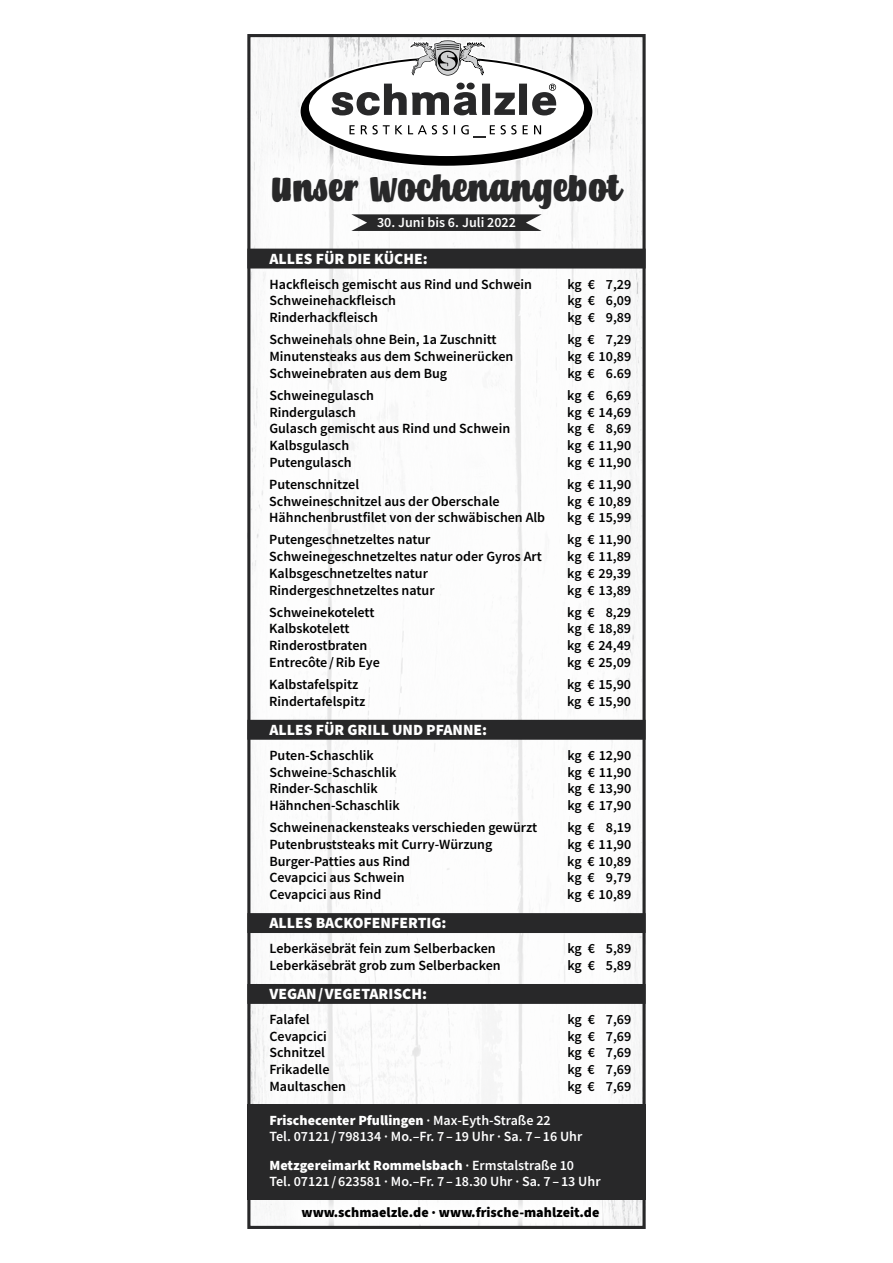
<style>
.page{position:relative;width:893px;height:1263px;background:#fff}
.page>*{position:absolute;margin:0;border:0;box-sizing:border-box;transform-origin:0 0}
.t1{font:37.5px "Hamish";letter-spacing:.025em;color:#282829}
.t2{font:900 15.6px "Source Sans Pro";color:#fff}
.t3{font:600 14.1px "Source Sans Pro";color:#000}
.t4{font:600 14.1px/16.4px "Source Sans Pro";color:#fff}
.t5{font:900 14.1px "Source Sans Pro";color:#000}
.s1{font-weight:900}
</style>
<div class="page">
<img style="left:251px;top:38px;width:391px;height:1187px">
<div style="left:273px;top:1177px;width:354px;height:52px;background:#fff"></div>
<div style="left:253px;top:145px;width:375px;height:1059px;background:#fff"></div>
<div style="left:247px;top:1104px;width:399px;height:95px;background:#282829"></div>
<div style="left:247px;top:34px;width:399px;height:1195px;border:3px solid #282829"></div>
<svg style="left:298px;top:38px;width:297px;height:131px"></svg>
<div style="left:247px;top:249px;width:399px;height:19px;background:#282829"></div>
<div style="left:247px;top:720px;width:399px;height:20px;background:#282829"></div>
<div style="left:247px;top:913px;width:399px;height:20px;background:#282829"></div>
<div style="left:247px;top:984px;width:399px;height:20px;background:#282829"></div>
<svg style="left:351px;top:214px;width:191px;height:17px;background:#3e3e3f"></svg>
<p class="t1" style="left:272px;top:169px;width:350px">Unser Wochenangebot</p>
<p class="t4" style="left:377px;top:214px;width:140px">30. Juni bis 6. Juli 2022</p>
<p class="t2" style="left:269px;top:248px;width:160px">ALLES FÜR DIE KÜCHE:</p>
<p class="t3" style="left:269px;top:275px;width:264px">Hackfleisch gemischt aus Rind und Schwein</p>
<p class="t3" style="left:567px;top:275px;width:65px">kg € 7,29</p>
<p class="t3" style="left:269px;top:291px;width:128px">Schweinehackfleisch</p>
<p class="t3" style="left:567px;top:291px;width:65px">kg € 6,09</p>
<p class="t3" style="left:269px;top:308px;width:110px">Rinderhackfleisch</p>
<p class="t3" style="left:567px;top:308px;width:65px">kg € 9,89</p>
<p class="t3" style="left:269px;top:330px;width:229px">Schweinehals ohne Bein, 1a Zuschnitt</p>
<p class="t3" style="left:567px;top:330px;width:65px">kg € 7,29</p>
<p class="t3" style="left:269px;top:347px;width:246px">Minutensteaks aus dem Schweinerücken</p>
<p class="t3" style="left:567px;top:347px;width:65px">kg € 10,89</p>
<p class="t3" style="left:269px;top:364px;width:179px">Schweinebraten aus dem Bug</p>
<p class="t3" style="left:567px;top:364px;width:65px">kg € 6.69</p>
<p class="t3" style="left:269px;top:386px;width:106px">Schweinegulasch</p>
<p class="t3" style="left:567px;top:386px;width:65px">kg € 6,69</p>
<p class="t3" style="left:269px;top:403px;width:88px">Rindergulasch</p>
<p class="t3" style="left:567px;top:403px;width:65px">kg € 14,69</p>
<p class="t3" style="left:269px;top:419px;width:242px">Gulasch gemischt aus Rind und Schwein</p>
<p class="t3" style="left:567px;top:419px;width:65px">kg € 8,69</p>
<p class="t3" style="left:269px;top:436px;width:81px">Kalbsgulasch</p>
<p class="t3" style="left:567px;top:436px;width:65px">kg € 11,90</p>
<p class="t3" style="left:269px;top:453px;width:84px">Putengulasch</p>
<p class="t3" style="left:567px;top:453px;width:65px">kg € 11,90</p>
<p class="t3" style="left:269px;top:475px;width:91px">Putenschnitzel</p>
<p class="t3" style="left:567px;top:475px;width:65px">kg € 11,90</p>
<p class="t3" style="left:269px;top:491px;width:232px">Schweineschnitzel aus der Oberschale</p>
<p class="t3" style="left:567px;top:491px;width:65px">kg € 10,89</p>
<p class="t3" style="left:269px;top:508px;width:277px">Hähnchenbrustfilet von der schwäbischen Alb</p>
<p class="t3" style="left:567px;top:508px;width:65px">kg € 15,99</p>
<p class="t3" style="left:269px;top:530px;width:163px">Putengeschnetzeltes natur</p>
<p class="t3" style="left:567px;top:530px;width:65px">kg € 11,90</p>
<p class="t3" style="left:269px;top:547px;width:274px">Schweinegeschnetzeltes natur oder Gyros Art</p>
<p class="t3" style="left:567px;top:547px;width:65px">kg € 11,89</p>
<p class="t3" style="left:269px;top:564px;width:160px">Kalbsgeschnetzeltes natur</p>
<p class="t3" style="left:567px;top:564px;width:65px">kg € 29,39</p>
<p class="t3" style="left:269px;top:580px;width:167px">Rindergeschnetzeltes natur</p>
<p class="t3" style="left:567px;top:580px;width:65px">kg € 13,89</p>
<p class="t3" style="left:269px;top:603px;width:107px">Schweinekotelett</p>
<p class="t3" style="left:567px;top:603px;width:65px">kg € 8,29</p>
<p class="t3" style="left:269px;top:619px;width:82px">Kalbskotelett</p>
<p class="t3" style="left:567px;top:619px;width:65px">kg € 18,89</p>
<p class="t3" style="left:269px;top:636px;width:100px">Rinderostbraten</p>
<p class="t3" style="left:567px;top:636px;width:65px">kg € 24,49</p>
<p class="t3" style="left:269px;top:653px;width:112px">Entrecôte/Rib Eye</p>
<p class="t3" style="left:567px;top:653px;width:65px">kg € 25,09</p>
<p class="t3" style="left:269px;top:675px;width:91px">Kalbstafelspitz</p>
<p class="t3" style="left:567px;top:675px;width:65px">kg € 15,90</p>
<p class="t3" style="left:269px;top:692px;width:98px">Rindertafelspitz</p>
<p class="t3" style="left:567px;top:692px;width:65px">kg € 15,90</p>
<p class="t2" style="left:269px;top:719px;width:219px">ALLES FÜR GRILL UND PFANNE:</p>
<p class="t3" style="left:269px;top:746px;width:106px">Puten-Schaschlik</p>
<p class="t3" style="left:567px;top:746px;width:65px">kg € 12,90</p>
<p class="t3" style="left:269px;top:762px;width:129px">Schweine-Schaschlik</p>
<p class="t3" style="left:567px;top:762px;width:65px">kg € 11,90</p>
<p class="t3" style="left:269px;top:779px;width:110px">Rinder-Schaschlik</p>
<p class="t3" style="left:567px;top:779px;width:65px">kg € 13,90</p>
<p class="t3" style="left:269px;top:796px;width:132px">Hähnchen-Schaschlik</p>
<p class="t3" style="left:567px;top:796px;width:65px">kg € 17,90</p>
<p class="t3" style="left:269px;top:818px;width:269px">Schweinenackensteaks verschieden gewürzt</p>
<p class="t3" style="left:567px;top:818px;width:65px">kg € 8,19</p>
<p class="t3" style="left:269px;top:835px;width:225px">Putenbruststeaks mit Curry-Würzung</p>
<p class="t3" style="left:567px;top:835px;width:65px">kg € 11,90</p>
<p class="t3" style="left:269px;top:851px;width:142px">Burger-Patties aus Rind</p>
<p class="t3" style="left:567px;top:851px;width:65px">kg € 10,89</p>
<p class="t3" style="left:269px;top:868px;width:137px">Cevapcici aus Schwein</p>
<p class="t3" style="left:567px;top:868px;width:65px">kg € 9,79</p>
<p class="t3" style="left:269px;top:885px;width:113px">Cevapcici aus Rind</p>
<p class="t3" style="left:567px;top:885px;width:65px">kg € 10,89</p>
<p class="t2" style="left:269px;top:912px;width:178px">ALLES BACKOFENFERTIG:</p>
<p class="t3" style="left:269px;top:939px;width:228px">Leberkäsebrät fein zum Selberbacken</p>
<p class="t3" style="left:567px;top:939px;width:65px">kg € 5,89</p>
<p class="t3" style="left:269px;top:956px;width:233px">Leberkäsebrät grob zum Selberbacken</p>
<p class="t3" style="left:567px;top:956px;width:65px">kg € 5,89</p>
<p class="t2" style="left:269px;top:983px;width:159px">VEGAN / VEGETARISCH:</p>
<p class="t3" style="left:269px;top:1010px;width:42px">Falafel</p>
<p class="t3" style="left:567px;top:1010px;width:65px">kg € 7,69</p>
<p class="t3" style="left:269px;top:1027px;width:59px">Cevapcici</p>
<p class="t3" style="left:567px;top:1027px;width:65px">kg € 7,69</p>
<p class="t3" style="left:269px;top:1043px;width:57px">Schnitzel</p>
<p class="t3" style="left:567px;top:1043px;width:65px">kg € 7,69</p>
<p class="t3" style="left:269px;top:1060px;width:62px">Frikadelle</p>
<p class="t3" style="left:567px;top:1060px;width:65px">kg € 7,69</p>
<p class="t3" style="left:269px;top:1077px;width:78px">Maultaschen</p>
<p class="t3" style="left:567px;top:1077px;width:65px">kg € 7,69</p>
<p class="t4" style="left:269px;top:1111px;width:314px"><span class="s1">Frischecenter Pfullingen</span> · Max-Eyth-Straße 22<br>Tel. 07121/798134 · Mo.–Fr. 7–19 Uhr · Sa. 7–16 Uhr</p>
<p class="t4" style="left:269px;top:1157px;width:333px"><span class="s1">Metzgereimarkt Rommelsbach</span> · Ermstalstraße 10<br>Tel. 07121/623581 · Mo.–Fr. 7–18.30 Uhr · Sa. 7–13 Uhr</p>
<p class="t5" style="left:301px;top:1202px;width:299px">www.schmaelzle.de · www.frische-mahlzeit.de</p>
</div>
